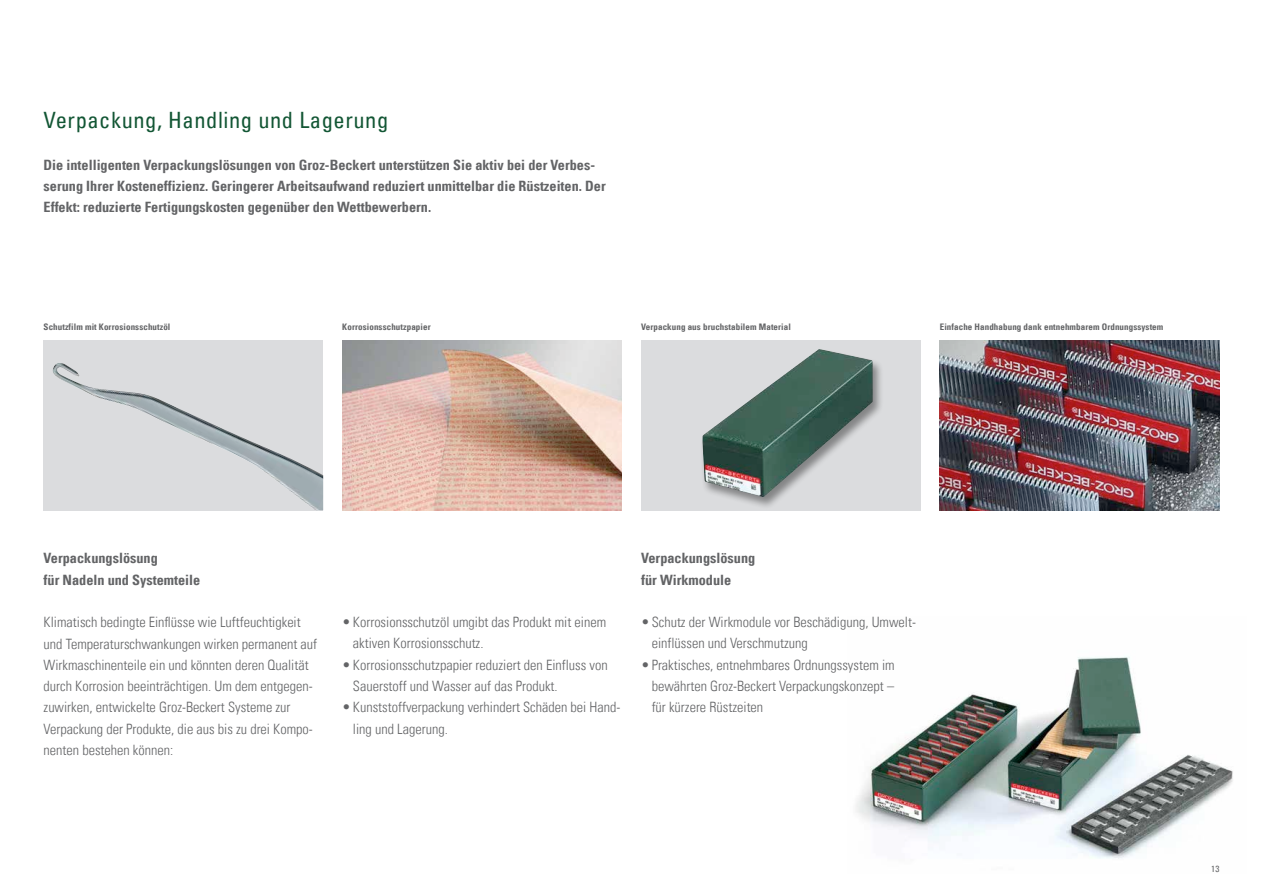
<style>
.page{position:relative;width:1263px;height:893px;background:#fff}
.page>*{position:absolute;margin:0;border:0;box-sizing:border-box;transform-origin:0 0}
.t1{font:condensed 22.5px "Univers Com 57";letter-spacing:.025em;color:#125634}
.t2{font:14.25px/21.3px "Univers Com 47 Light Cond";color:#636466}
.t3{font:14.25px/21px "Univers Com 67 Bold Cond";color:#636466}
.t4{font:9px "Univers Com 67 Bold Cond";letter-spacing:.01em;color:#636466}
.t5{font:condensed 9px "Univers Com 57";color:#636466}
</style>
<div class="page">
<img style="left:940px;top:340px;width:279px;height:170px">
<img style="left:342px;top:340px;width:280px;height:170px">
<div style="left:44px;top:340px;width:279px;height:170px;background:#dbdcde"></div>
<img style="left:52px;top:363px;width:271px;height:147px">
<img style="left:856px;top:657px;width:377px;height:202px">
<div style="left:641px;top:340px;width:280px;height:170px;background:#dbdcde"></div>
<div style="left:700px;top:349px;width:184px;height:161px;background:#000;opacity:.4"></div>
<img style="left:702px;top:349px;width:171px;height:148px">
<h1 class="t1" style="left:44px;top:105px;width:346px">Verpackung, Handling und Lagerung</h1>
<p class="t3" style="left:44px;top:154px;width:564px">Die intelligenten Verpackungslösungen von Groz-Beckert unterstützen Sie aktiv bei der Verbes&shy;serung Ihrer Kosteneffizienz. Geringerer Arbeitsaufwand reduziert unmittelbar die Rüstzeiten. Der<br>Effekt: reduzierte Fertigungskosten gegenüber den Wettbewerbern.</p>
<p class="t4" style="left:44px;top:321px;width:128px">Schutzfilm mit Korrosionsschutzöl</p>
<p class="t4" style="left:342px;top:321px;width:90px">Korrosionsschutzpapier</p>
<p class="t4" style="left:641px;top:321px;width:151px">Verpackung aus bruchstabilem Material</p>
<p class="t4" style="left:940px;top:321px;width:225px">Einfache Handhabung dank entnehmbarem Ordnungssystem</p>
<p class="t3" style="left:44px;top:548px;width:158px">Verpackungslösung<br>für Nadeln und Systemteile</p>
<p class="t2" style="left:44px;top:612px;width:275px">Klimatisch bedingte Einflüsse wie Luftfeuchtigkeit und Temperaturschwankungen wirken permanent auf Wirkmaschinenteile ein und könnten deren Qualität durch Korrosion beeinträchtigen. Um dem entgegen&shy;zuwirken, entwickelte Groz-Beckert Systeme zur Verpackung der Produkte, die aus bis zu drei Kompo&shy;nenten bestehen können:</p>
<p class="t2" style="left:353px;top:612px;width:255px;text-indent:-11px">•Korrosionsschutzöl umgibt das Produkt mit einem aktiven Korrosionsschutz.</p>
<p class="t2" style="left:353px;top:654px;width:256px;text-indent:-11px">•Korrosionsschutzpapier reduziert den Einfluss von<br>Sauerstoff und Wasser auf das Produkt.</p>
<p class="t2" style="left:353px;top:697px;width:269px;text-indent:-11px">•Kunststoffverpackung verhindert Schäden bei Hand&shy;ling und Lagerung.</p>
<p class="t3" style="left:641px;top:548px;width:116px">Verpackungslösung für Wirkmodule</p>
<p class="t2" style="left:652px;top:612px;width:266px;text-indent:-11px">•Schutz der Wirkmodule vor Beschädigung, Umwelt&shy;einflüssen und Verschmutzung</p>
<p class="t2" style="left:652px;top:654px;width:244px;text-align:justify;text-indent:-11px">•Praktisches, entnehmbares Ordnungssystem im bewährten Groz-Beckert Verpackungskonzept – für kürzere Rüstzeiten</p>
<p class="t5" style="left:1211px;top:863px;width:10px">13</p>
</div>
